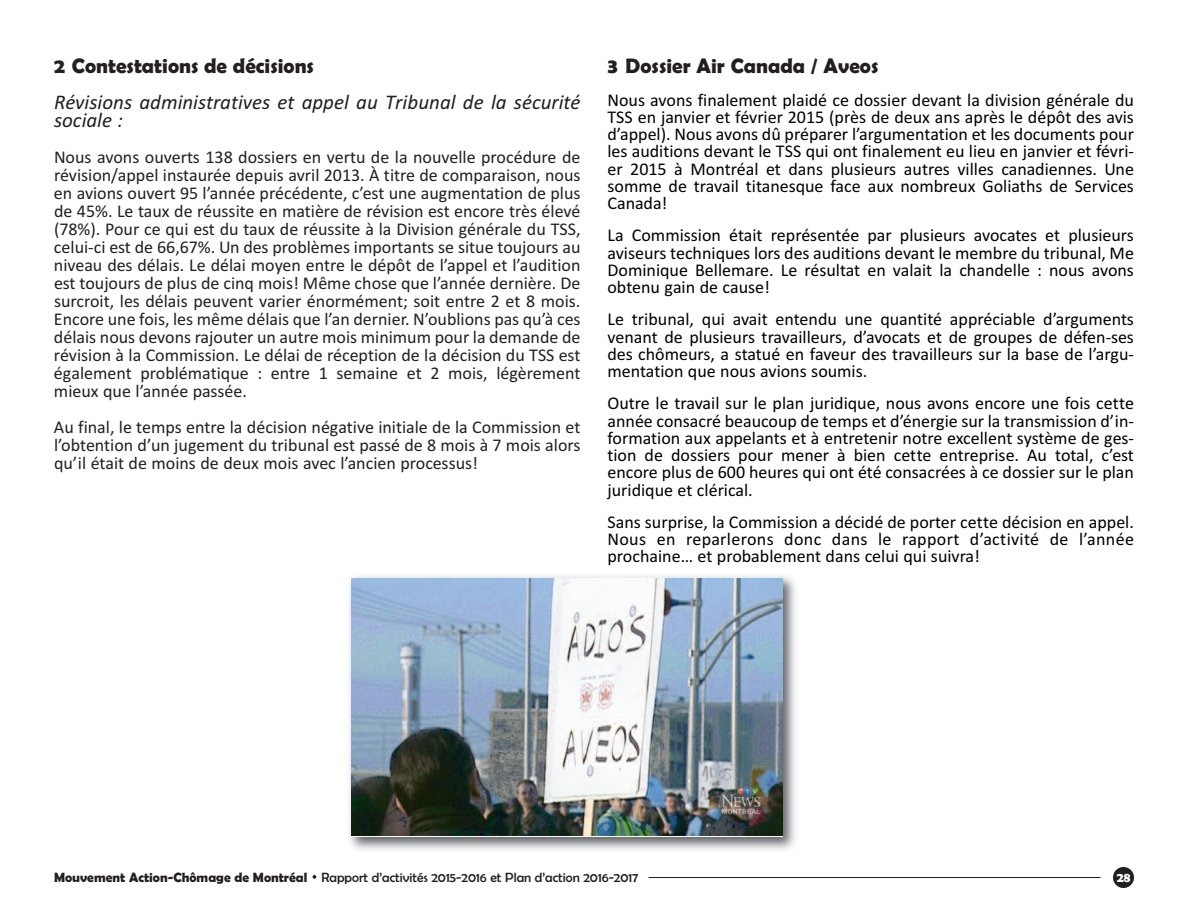
<style>
.page{position:relative;width:1188px;height:918px;background:#fff}
.page>*{position:absolute;margin:0;border:0;box-sizing:border-box;transform-origin:0 0}
.t1{font:italic 21px/18px "Calibri";color:#231f20}
.t2{font:700 21px "Berlin Sans FB Demi";color:#231f20}
.t3{font:18px/17.2px "Calibri";color:#000;text-align:justify}
.t4{font:18px/18px "Calibri";color:#231f20;text-align:justify}
.t5{font:13.5px "Berlin Sans FB";color:#231f20}
.t6{font:700 13.5px "Berlin Sans FB Demi";color:#fff}
.s1{font-family:"Berlin Sans FB Demi";font-weight:700}
</style>
<div class="page">
<div style="left:1113px;top:867px;width:21px;height:21px;background:#231f20;border-radius:50%"></div>
<svg style="left:313px;top:875px;width:3px;height:4px"></svg>
<hr style="left:649px;top:877px;width:451px;height:1px;background:#231f20">
<img style="left:349px;top:576px;width:446px;height:274px">
<img style="left:351px;top:578px;width:432px;height:258px">
<p class="t2" style="left:54px;top:54px;width:262px">2 Contestations de décisions</p>
<p class="t1" style="left:54px;top:93px;width:528px">Révisions administratives et appel au Tribunal de la sécurité sociale :</p>
<p class="t4" style="left:54px;top:148px;width:528px">Nous avons ouverts 138 dossiers en vertu de la nouvelle procédure de révision/appel instaurée depuis avril 2013. À titre de comparaison, nous en avions ouvert 95 l’année précédente, c’est une augmentation de plus de 45%. Le taux de réussite en matière de révision est encore très élevé (78%). Pour ce qui est du taux de réussite à la Division générale du TSS, celui-ci est de 66,67%. Un des problèmes importants se situe toujours au niveau des délais. Le délai moyen entre le dépôt de l’appel et l’audition est toujours de plus de cinq mois! Même chose que l’année dernière. De surcroit, les délais peuvent varier énormément; soit entre 2 et 8 mois.<br>Encore une fois, les même délais que l’an dernier. N’oublions pas qu’à ces délais nous devons rajouter un autre mois minimum pour la demande de révision à la Commission. Le délai de réception de la décision du TSS est également problématique : entre 1 semaine et 2 mois, légèrement mieux que l’année passée.</p>
<p class="t4" style="left:54px;top:418px;width:528px">Au final, le temps entre la décision négative initiale de la Commission et l’obtention d’un jugement du tribunal est passé de 8 mois à 7 mois alors qu’il était de moins de deux mois avec l’ancien processus!</p>
<p class="t2" style="left:608px;top:54px;width:273px">3 Dossier Air Canada / Aveos</p>
<p class="t3" style="left:607px;top:91px;width:528px">Nous avons finalement plaidé ce dossier devant la division générale du TSS en janvier et février 2015 (près de deux ans après le dépôt des avis d’appel). Nous avons dû préparer l’argumentation et les documents pour les auditions devant le TSS qui ont finalement eu lieu en janvier et févri&shy;er 2015 à Montréal et dans plusieurs autres villes canadiennes. Une somme de travail titanesque face aux nombreux Goliaths de Services Canada!</p>
<p class="t3" style="left:608px;top:227px;width:528px">La Commission était représentée par plusieurs avocates et plusieurs aviseurs techniques lors des auditions devant le membre du tribunal, Me Dominique Bellemare. Le résultat en valait la chandelle : nous avons obtenu gain de cause!</p>
<p class="t3" style="left:608px;top:311px;width:528px">Le tribunal, qui avait entendu une quantité appréciable d’arguments venant de plusieurs travailleurs, d’avocats et de groupes de défen-ses des chômeurs, a statué en faveur des travailleurs sur la base de l’argu&shy;mentation que nous avions soumis.</p>
<p class="t3" style="left:608px;top:395px;width:528px">Outre le travail sur le plan juridique, nous avons encore une fois cette année consacré beaucoup de temps et d’énergie sur la transmission d’in&shy;formation aux appelants et à entretenir notre excellent système de ges&shy;tion de dossiers pour mener à bien cette entreprise. Au total, c’est encore plus de 600 heures qui ont été consacrées à ce dossier sur le plan juridique et clérical.</p>
<p class="t3" style="left:608px;top:513px;width:528px">Sans surprise, la Commission a décidé de porter cette décision en appel.<br>Nous en reparlerons donc dans le rapport d’activité de l’année prochaine… et probablement dans celui qui suivra!</p>
<p class="t5" style="left:54px;top:869px;width:586px"><span class="s1">Mouvement Action-Chômage de Montréal</span> Rapport d’activités 2015-2016 et Plan d’action 2016-2017</p>
<p class="t6" style="left:1117px;top:869px;width:15px">28</p>
</div>
